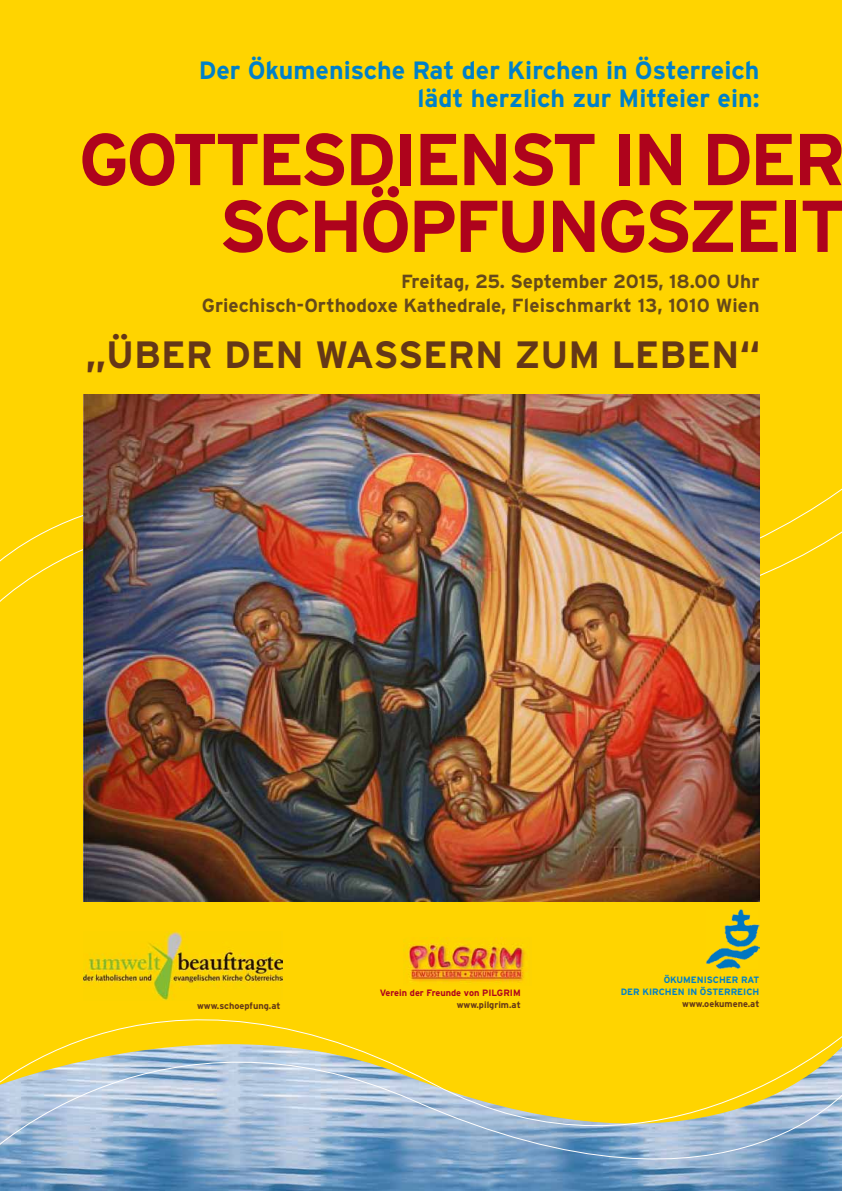
<style>
.page{position:relative;width:842px;height:1191px;background:#fff}
.page>*{position:absolute;margin:0;border:0;box-sizing:border-box;transform-origin:0 0}
.t1{font:700 73.1px/66.8px "Interstate";letter-spacing:-.05em;color:#ae031c;text-align:right}
.t2{font:700 38px "Interstate";color:#643717}
.t3{font:700 25px/28.3px "Interstate";color:#0080c8;text-align:right}
.t4{font:700 19px/24px "Interstate";color:#66491a;text-align:right}
.t5{font:700 9.2px "Interstate";color:#643717}
.t6{font:700 9.2px/12px "Interstate";color:#0080c8;text-align:right}
.t7{font:700 9.2px "Interstate";color:#ae031c}
</style>
<div class="page">
<div style="left:0;top:0;width:842px;height:1189px;background:#ffd400"></div>
<svg style="left:0;top:1019px;width:842px;height:172px"></svg>
<svg style="left:0;top:430px;width:842px;height:248px"></svg>
<img style="left:706px;top:909px;width:54px;height:59px">
<img style="left:84px;top:931px;width:198px;height:69px">
<img style="left:403px;top:937px;width:126px;height:47px">
<img style="left:84px;top:394px;width:676px;height:507px">
<h3 class="t3" style="left:199px;top:56px;width:562px">Der Ökumenische Rat der Kirchen in Österreich lädt herzlich zur Mitfeier ein:</h3>
<h1 class="t1" style="left:79px;top:125px;width:769px">GOTTESDIENST IN DER<br>SCHÖPFUNGSZEIT</h1>
<p class="t4" style="left:202px;top:269px;width:559px">Freitag, 25. September 2015, 18.00 Uhr<br>Griechisch-Orthodoxe Kathedrale, Fleischmarkt 13, 1010 Wien</p>
<h2 class="t2" style="left:86px;top:333px;width:164px">„Über den</h2>
<h2 class="t2" style="left:315px;top:333px;width:58px">Wassern</h2>
<h2 class="t2" style="left:514px;top:333px;width:28px">zum</h2>
<h2 class="t2" style="left:611px;top:333px;width:150px">Leben“</h2>
<p class="t6" style="left:621px;top:974px;width:140px">ÖKUMENISCHER RAT<br>DER KIRCHEN IN ÖSTERREICH</p>
<p class="t7" style="left:380px;top:988px;width:143px">Verein der Freunde von PILGRIM</p>
<p class="t5" style="left:457px;top:1000px;width:66px">www.pilgrim.at</p>
<p class="t5" style="left:197px;top:1000px;width:85px">www.schoepfung.at</p>
<p class="t5" style="left:682px;top:999px;width:79px">www.oekumene.at</p>
</div>
